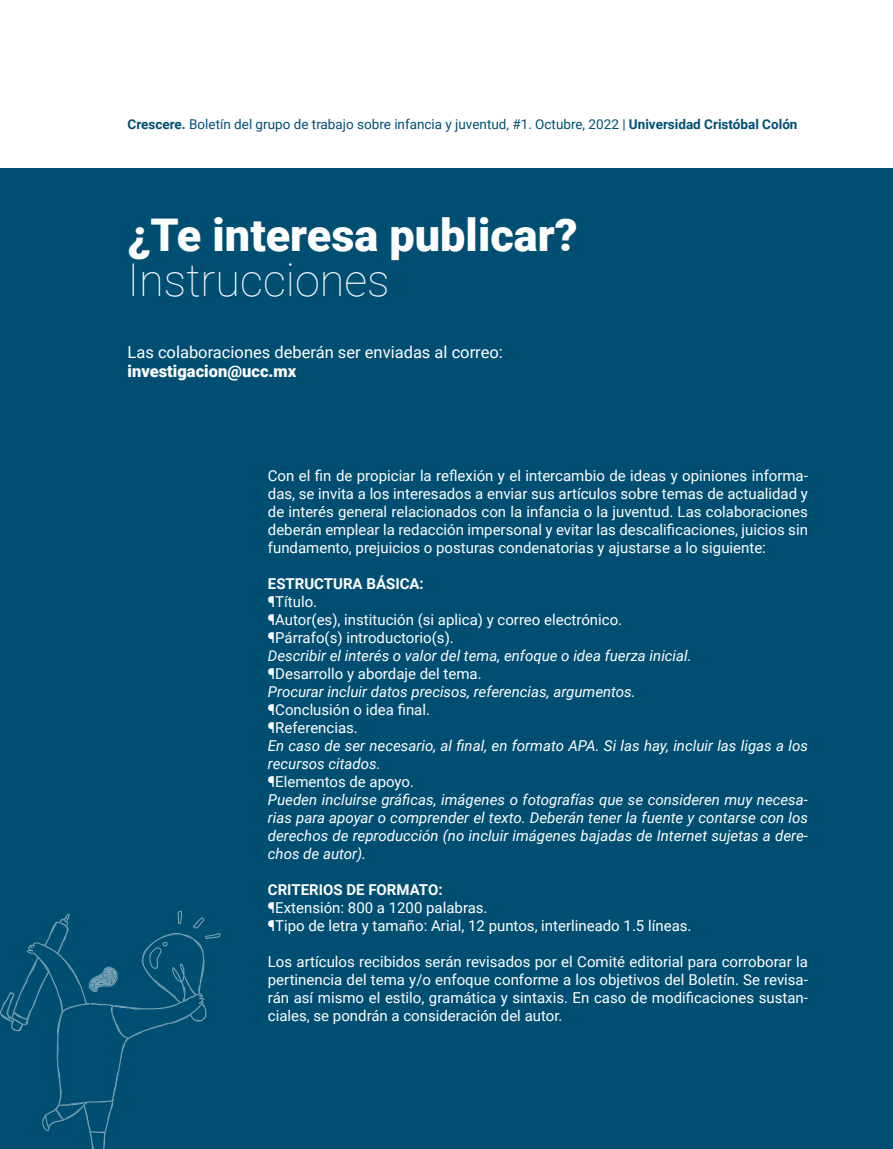
<style>
.page{position:relative;width:893px;height:1149px;background:#fff}
.page>*{position:absolute;margin:0;border:0;box-sizing:border-box;transform-origin:0 0}
.t1{font:900 45px "Roboto";color:#fff}
.t2{font:100 45px "Roboto";color:#fff}
.t3{font:16.5px "Roboto";color:#fff}
.t4{font:900 16.5px "Roboto";color:#fff}
.t5{font:15px/18px "Roboto";color:#fff}
.t6{font:italic 15px/18px "Roboto";color:#fff}
.t7{font:700 15px "Roboto";color:#fff}
.t8{font:13.5px "Roboto";color:#004f73}
.s1{font-weight:700}
</style>
<div class="page">
<div style="left:0;top:168px;width:893px;height:980px;background:#004f73"></div>
<svg style="left:0;top:910px;width:221px;height:239px"></svg>
<p class="t8" style="left:128px;top:114px;width:671px"><span class="s1">Crescere.</span> Boletín del grupo de trabajo sobre infancia y juventud, #1. Octubre, 2022 | <span class="s1">Universidad Cristóbal Colón</span></p>
<h1 class="t1" style="left:128px;top:203px;width:452px">¿Te interesa publicar?</h1>
<h1 class="t2" style="left:128px;top:248px;width:263px">Instrucciones</h1>
<p class="t3" style="left:128px;top:340px;width:377px">Las colaboraciones deberán ser enviadas al correo:</p>
<p class="t4" style="left:128px;top:360px;width:170px">investigacion@ucc.mx</p>
<p class="t5" style="left:268px;top:466px;width:542px">Con el fin de propiciar la reflexión y el intercambio de ideas y opiniones informa-</p>
<p class="t5" style="left:268px;top:502px;width:542px;text-align:justify">de interés general relacionados con la infancia lao juventud. Las colaboraciones deberán emplear la redacción impersonal y evitar las descalificaciones, juicios sin fundamento, prejuicios o posturas condenatorias y ajustarse loa siguiente:</p>
<p class="t7" style="left:268px;top:573px;width:157px">ESTRUCTURA BÁSICA:</p>
<p class="t5" style="left:268px;top:592px;width:356px">¶Título.<br>¶Autor(es ,) institución (si aplica y) correo electrónico. ¶Párrafo s( ) introductorio . (s(</p>
<p class="t6" style="left:268px;top:646px;width:425px">Describir el interés o valor del tema, enfoque o idea fuerza inicial.</p>
<p class="t5" style="left:268px;top:664px;width:215px">¶Desarrollo y abordaje del tema.</p>
<p class="t6" style="left:268px;top:682px;width:369px">Procurar incluir datos precisos, referencias, argumentos.</p>
<p class="t5" style="left:268px;top:700px;width:164px">¶Conclusión o idea final. ¶Referencias.</p>
<p class="t6" style="left:268px;top:736px;width:542px">En caso de ser necesario, al final, en formato APA. Si las hay, incluir las ligas a los recursos citados.</p>
<p class="t5" style="left:268px;top:772px;width:148px">¶Elementos de apoyo.</p>
<p class="t6" style="left:268px;top:808px;width:542px">rias para apoyar o comprender el texto. Deberán tener la fuente y contarse con los</p>
<p class="t5" style="left:268px;top:484px;width:542px">das, se invita a los interesados a enviar sus artículos sobre temas de actualidad y</p>
<p class="t6" style="left:268px;top:790px;width:541px">Pueden incluirse gráficas, imágenes o fotografías que se consideren muy necesa-</p>
<p class="t6" style="left:268px;top:844px;width:100px">chos de autor .(</p>
<p class="t6" style="left:268px;top:826px;width:541px">derechos de reproducción (no incluir imágenes bajadas de Internet sujetas a dere-</p>
<p class="t7" style="left:268px;top:879px;width:176px">CRITERIOS DE FORMATO:</p>
<p class="t5" style="left:268px;top:898px;width:425px">¶Extensión: 800 a 1200 palabras.<br>¶Tipo de letra y tamaño: Arial, 12 puntos, interlineado 1.5 líneas.</p>
<p class="t5" style="left:268px;top:952px;width:542px">Los artículos recibidos serán revisados por el Comité editorial para corroborar la</p>
<p class="t5" style="left:268px;top:1006px;width:296px">ciales, se pondrán a consideración del autor.</p>
<p class="t5" style="left:268px;top:970px;width:542px">pertinencia del tema o/y enfoque conforme a los objetivos del Boletín. Se revisa-</p>
<p class="t5" style="left:268px;top:988px;width:542px">rán así mismo el estilo, gramática y sintaxis. En caso de modificaciones sustan-</p>
</div>
